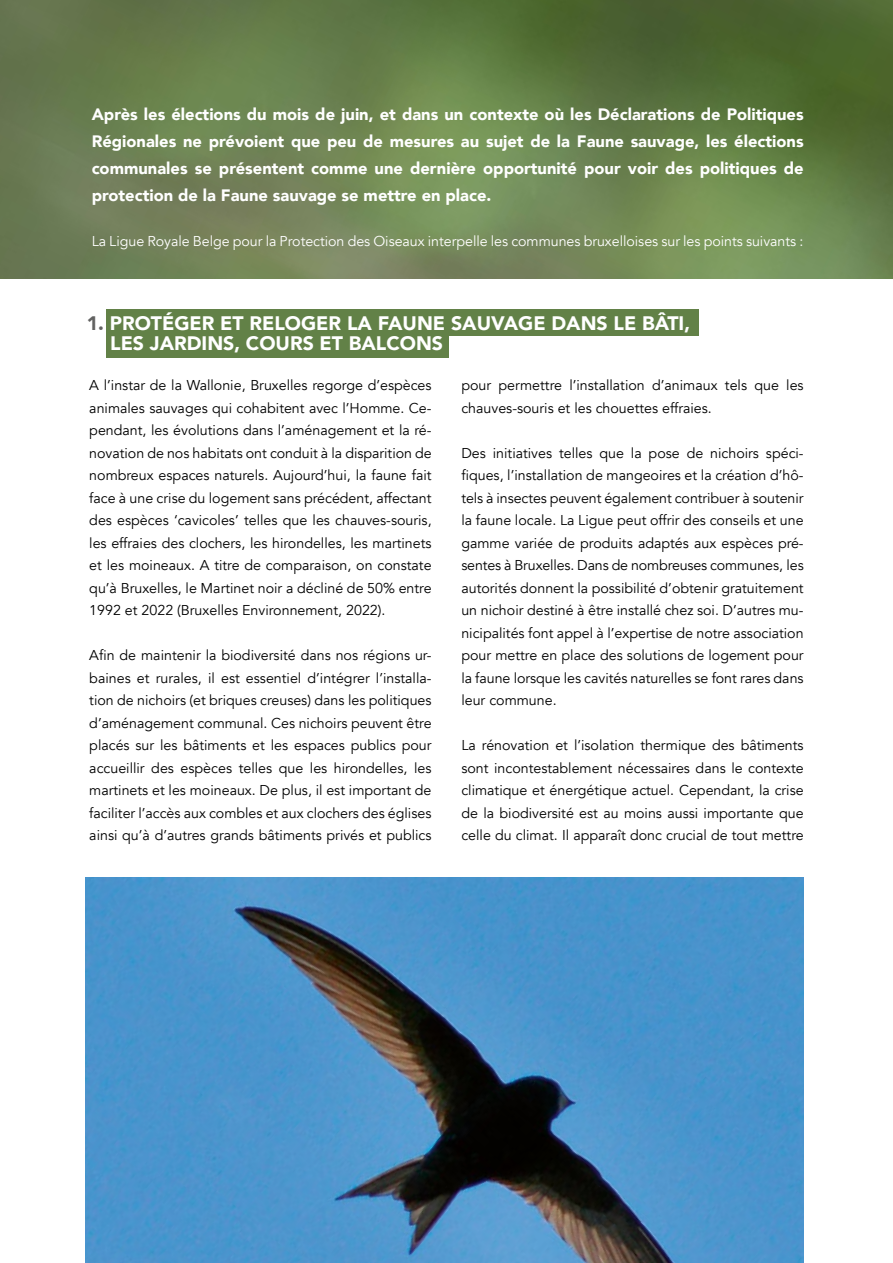
<style>
.page{position:relative;width:893px;height:1263px;background:#fff}
.page>*{position:absolute;margin:0;border:0;box-sizing:border-box;transform-origin:0 0}
.t1{font:900 19.5px/19.5px "Avenir";color:#fff}
.t2{font:900 16.5px/27px "Avenir";color:#fff;text-align:justify}
.t3{font:14.25px/22.5px "Avenir";color:#000;text-align:justify}
.t4{font:14.25px "Avenir";color:#fff}
.s1{color:#626261}
</style>
<div class="page">
<img style="left:0;top:0;width:893px;height:279px">
<div style="left:106px;top:309px;width:593px;height:26px;background:#628147"></div>
<div style="left:106px;top:332px;width:343px;height:26px;background:#628147"></div>
<img style="left:86px;top:878px;width:718px;height:385px">
<p class="t2" style="left:92px;top:100px;width:713px">Après les élections du mois de juin, et dans un contexte où les Déclarations de Politiques Régionales ne prévoient que peu de mesures au sujet de la Faune sauvage, les élections communales se présentent comme une dernière opportunité pour voir des politiques de protection de la Faune sauvage se mettre en place.</p>
<p class="t4" style="left:92px;top:232px;width:713px">La Ligue Royale Belge pour la Protection des Oiseaux interpelle les communes bruxelloises sur les points suivants :</p>
<h1 class="t1" style="left:110px;top:313px;width:581px;text-indent:-24px"><span class="s1">1.</span> PROTÉGER ET RELOGER LA FAUNE SAUVAGE DANS LE BÂTI,<br>LES JARDINS, COURS ET BALCONS</h1>
<p class="t3" style="left:89px;top:374px;width:344px">A l’instar de la Wallonie, Bruxelles regorge d’espèces animales sauvages qui cohabitent avec l’Homme. Ce&shy;pendant, les évolutions dans l’aménagement et la ré&shy;novation de nos habitats ont conduit à la disparition de nombreux espaces naturels. Aujourd’hui, la faune fait face à une crise du logement sans précédent, affectant des espèces ‘cavicoles’ telles que les chauves-souris, les effraies des clochers, les hirondelles, les martinets et les moineaux. A titre de comparaison, on constate qu’à Bruxelles, le Martinet noir a décliné de 50% entre 1992 et 2022 (Bruxelles Environnement, 2022).</p>
<p class="t3" style="left:89px;top:644px;width:344px">Afin de maintenir la biodiversité dans nos régions ur&shy;baines et rurales, il est essentiel d’intégrer l’installa&shy;tion de nichoirs (et briques creuses) dans les politiques d’aménagement communal. Ces nichoirs peuvent être placés sur les bâtiments et les espaces publics pour accueillir des espèces telles que les hirondelles, les martinets et les moineaux. De plus, il est important de faciliter l’accès aux combles et aux clochers des églises ainsi qu’à d’autres grands bâtiments privés et publics</p>
<p class="t3" style="left:461px;top:374px;width:344px">pour permettre l’installation d’animaux tels que les chauves-souris et les chouettes effraies.</p>
<p class="t3" style="left:461px;top:442px;width:344px">Des initiatives telles que la pose de nichoirs spéci&shy;fiques, l’installation de mangeoires et la création d’hô&shy;tels à insectes peuvent également contribuer à soutenir la faune locale. La Ligue peut offrir des conseils et une gamme variée de produits adaptés aux espèces pré&shy;sentes à Bruxelles. Dans de nombreuses communes, les autorités donnent la possibilité d’obtenir gratuitement un nichoir destiné à être installé chez soi. D’autres mu&shy;nicipalités font appel à l’expertise de notre association pour mettre en place des solutions de logement pour la faune lorsque les cavités naturelles se font rares dans leur commune.</p>
<p class="t3" style="left:461px;top:734px;width:344px">La rénovation et l’isolation thermique des bâtiments sont incontestablement nécessaires dans le contexte climatique et énergétique actuel. Cependant, la crise de la biodiversité est au moins aussi importante que celle du climat. Il apparaît donc crucial de tout mettre</p>
</div>
